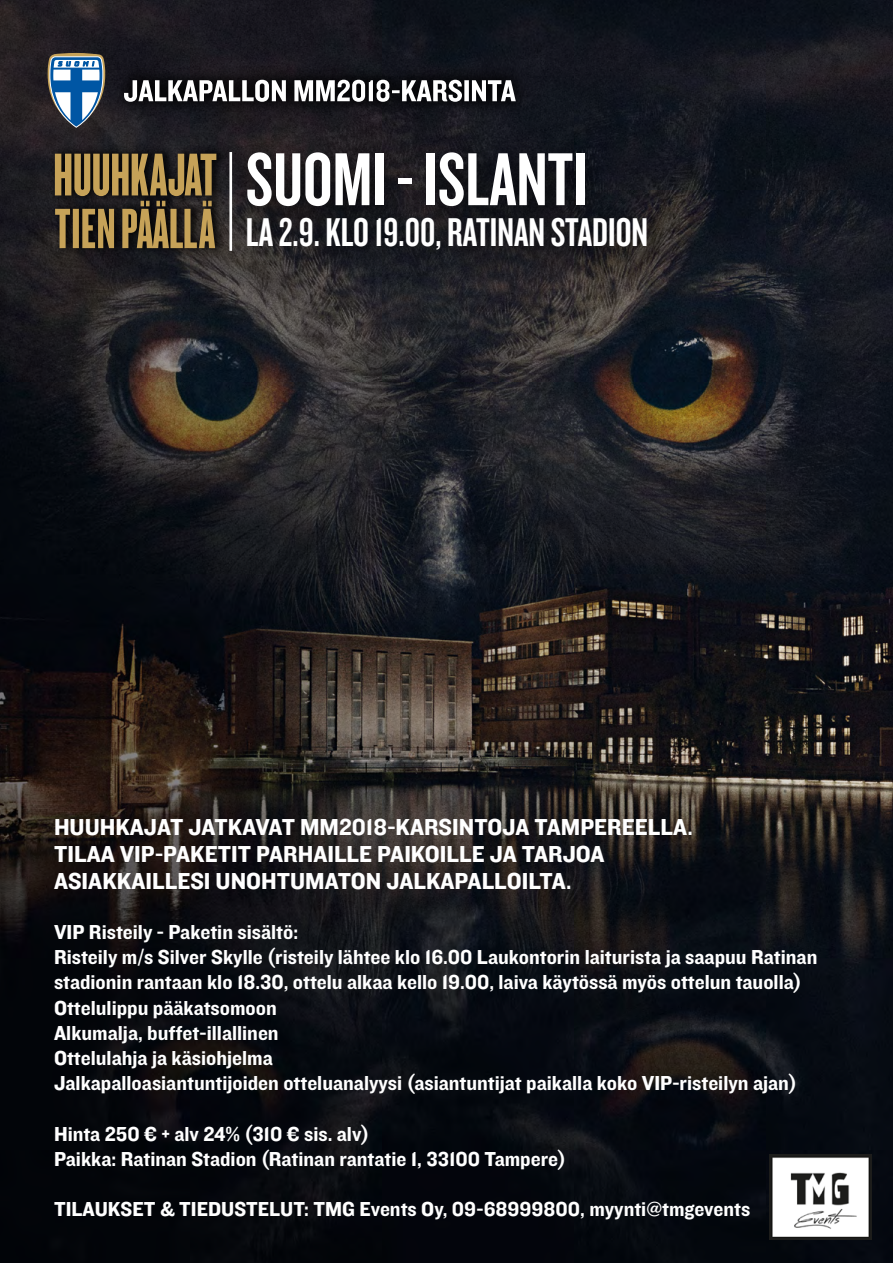
<style>
.page{position:relative;width:893px;height:1263px;background:#fff}
.page>*{position:absolute;margin:0;border:0;box-sizing:border-box;transform-origin:0 0}
.t1{font:77.85px "Knockout 48 Featherweight";color:#fff}
.t2{font:41.7px "Knockout 48 Featherweight";color:#fff}
.t3{font:24px/27px "Knockout 51 Middleweight";color:#fff}
.t4{font:21px/25.2px "Knockout 51 Middleweight";color:#fff}
</style>
<div class="page">
<img style="left:0;top:0;width:893px;height:1263px">
<div style="left:109px;top:64px;width:422px;height:53px;background:#14141a"></div>
<svg style="left:124px;top:80px;width:392px;height:22px"></svg>
<svg style="left:48px;top:53px;width:57px;height:75px"></svg>
<div style="left:50px;top:192px;width:177px;height:64px;background:#000;opacity:.88"></div>
<div style="left:50px;top:145px;width:178px;height:59px;background:#000;opacity:.88"></div>
<svg style="left:55px;top:154px;width:161px;height:94px;background:#705d37"></svg>
<div style="left:225px;top:131px;width:456px;height:150px;background:#000;opacity:.75"></div>
<img style="left:770px;top:1154px;width:101px;height:86px">
<h1 class="t1" style="left:246px;top:132px;width:343px">SUOMI - ISLANTI</h1>
<h2 class="t2" style="left:246px;top:206px;width:404px">LA 2.9. KLO 19.00, RATINAN STADION</h2>
<p class="t3" style="left:54px;top:812px;width:640px">HUUHKAJAT JATKAVAT MM2018-KARSINTOJA TAMPEREELLA.<br>TILAA VIP-PAKETIT PARHAILLE PAIKOILLE JA TARJOA<br>ASIAKKAILLESI UNOHTUMATON JALKAPALLOILTA.</p>
<p class="t4" style="left:54px;top:918px;width:765px">VIP Risteily - Paketin sisältö:<br>Risteily m/s Silver Skylle (risteily lähtee klo 16.00 Laukontorin laiturista ja saapuu Ratinan stadionin rantaan klo 18.30, ottelu alkaa kello 19.00, laiva käytössä myös ottelun tauolla)<br>Ottelulippu pääkatsomoon<br>Alkumalja, buffet-illallinen<br>Ottelulahja ja käsiohjelma<br>Jalkapalloasiantuntijoiden otteluanalyysi (asiantuntijat paikalla koko VIP-risteilyn ajan)</p>
<p class="t4" style="left:54px;top:1120px;width:513px">Hinta 250 € + alv 24% (310 € sis. alv)<br>Paikka: Ratinan Stadion (Ratinan rantatie 1, 33100 Tampere)</p>
<p class="t4" style="left:54px;top:1196px;width:698px">TILAUKSET &amp; TIEDUSTELUT: TMG Events Oy, 09-68999800, myynti@tmgevents</p>
</div>
